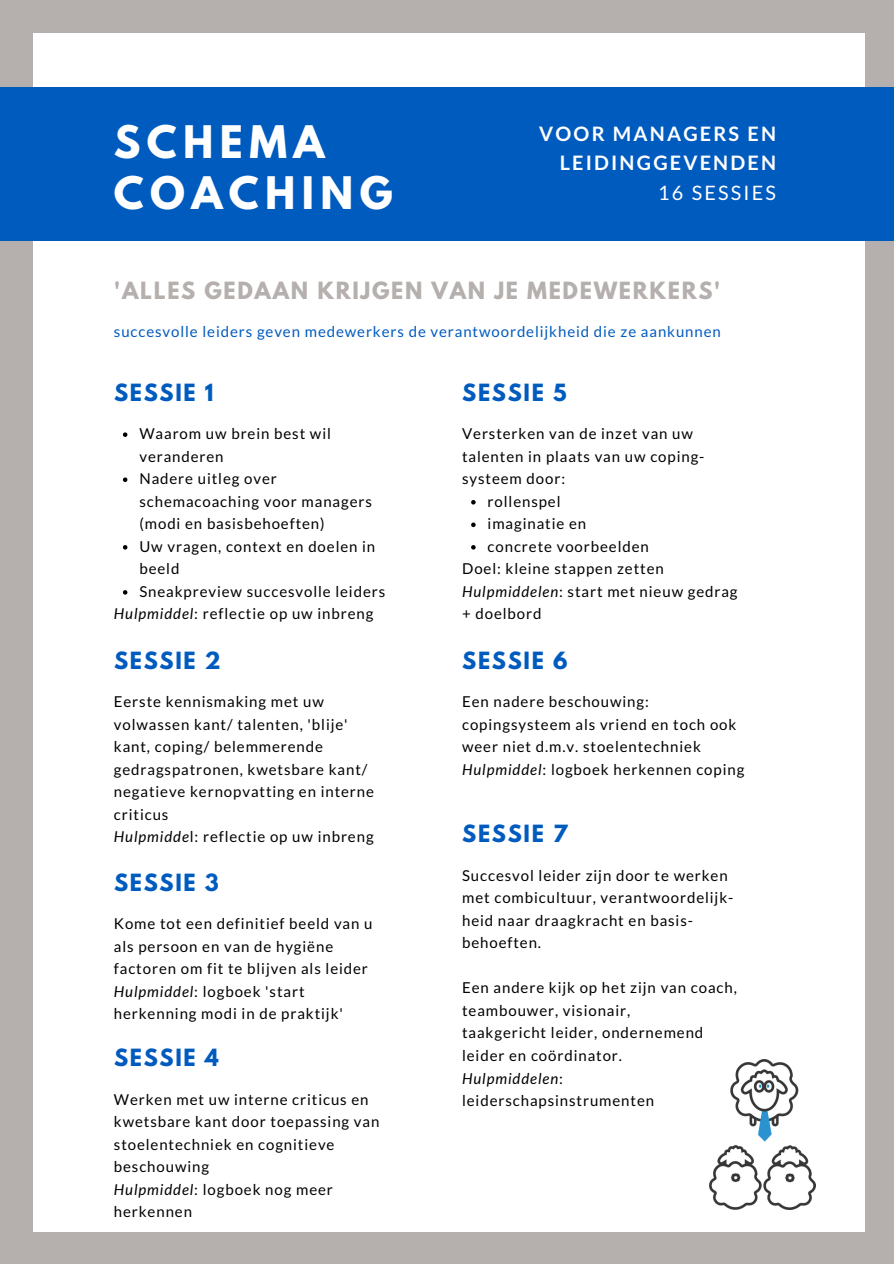
<style>
.page{position:relative;width:894px;height:1264px;background:#fff}
.page>*{position:absolute;margin:0;border:0;box-sizing:border-box;transform-origin:0 0}
.t1{font:700 39.75px/50.7px "League Spartan";letter-spacing:.16em;color:#fff}
.t2{font:700 21px "League Spartan";letter-spacing:.08em;color:#005bbf}
.t3{font:700 21px "League Spartan";letter-spacing:.08em;color:#b5b0ad}
.t4{font:700 19.8px/29.2px "Lato";letter-spacing:.11em;color:#fff;text-align:right}
.t5{font:19.8px "Lato";letter-spacing:.11em;color:#fff}
.t6{font:15px/22.5px "Lato";letter-spacing:.06em;color:#000}
.t7{font:15px "Lato";letter-spacing:.06em;color:#005bbf}
.s1{font-style:italic}
</style>
<div class="page">
<div style="left:0;top:0;width:893px;height:1263px;background:#b5b0ad"></div>
<div style="left:34px;top:33px;width:830px;height:1198px;background:#fff"></div>
<div style="left:0;top:87px;width:893px;height:154px;background:#005bbf"></div>
<img style="left:709px;top:1059px;width:106px;height:150px">
<svg style="left:123px;top:432px;width:4px;height:5px"></svg>
<svg style="left:123px;top:477px;width:4px;height:5px"></svg>
<svg style="left:123px;top:545px;width:4px;height:4px"></svg>
<svg style="left:123px;top:590px;width:4px;height:4px"></svg>
<svg style="left:471px;top:500px;width:4px;height:4px"></svg>
<svg style="left:471px;top:522px;width:4px;height:5px"></svg>
<svg style="left:471px;top:545px;width:4px;height:4px"></svg>
<h1 class="t1" style="left:114px;top:122px;width:280px">SCHEMA<br>COACHING</h1>
<h3 class="t4" style="left:539px;top:119px;width:238px">VOOR MANAGERS EN<br>LEIDINGGEVENDEN</h3>
<h3 class="t5" style="left:658px;top:180px;width:119px">16 SESSIES</h3>
<h2 class="t3" style="left:114px;top:280px;width:607px">'ALLES GEDAAN KRIJGEN VAN JE MEDEWERKERS'</h2>
<p class="t7" style="left:114px;top:322px;width:608px">succesvolle leiders geven medewerkers de verantwoordelijkheid die ze aankunnen</p>
<h2 class="t2" style="left:114px;top:381px;width:101px">SESSIE 1</h2>
<p class="t6" style="left:139px;top:422px;width:193px">Waarom uw brein best wil</p>
<p class="t6" style="left:139px;top:444px;width:86px">veranderen</p>
<p class="t6" style="left:139px;top:467px;width:139px">Nadere uitleg over</p>
<p class="t6" style="left:139px;top:489px;width:234px">schemacoaching voor managers</p>
<p class="t6" style="left:139px;top:512px;width:187px">(modi en basisbehoeften)</p>
<p class="t6" style="left:139px;top:535px;width:237px">Uw vragen, context en doelen in</p>
<p class="t6" style="left:139px;top:557px;width:41px">beeld</p>
<p class="t6" style="left:139px;top:580px;width:247px">Sneakpreview succesvolle leiders</p>
<p class="t6" style="left:114px;top:602px;width:261px"><span class="s1">Hulpmiddel</span>: reflectie op uw inbreng</p>
<h2 class="t2" style="left:114px;top:649px;width:108px">SESSIE 2</h2>
<p class="t6" style="left:114px;top:690px;width:261px">Eerste kennismaking met uw volwassen kant/ talenten, 'blije' kant, coping/ belemmerende gedragspatronen, kwetsbare kant/ negatieve kernopvatting en interne criticus<br><span class="s1">Hulpmidde</span>l: reflectie op uw inbreng</p>
<h2 class="t2" style="left:114px;top:871px;width:106px">SESSIE 3</h2>
<p class="t6" style="left:114px;top:912px;width:260px">Kome tot een definitief beeld van u als persoon en van de hygiëne factoren om fit te blijven als leider<br><span class="s1">Hulpmiddel</span>: logboek 'start herkenning modi in de praktijk'</p>
<h2 class="t2" style="left:114px;top:1047px;width:106px">SESSIE 4</h2>
<p class="t6" style="left:114px;top:1087px;width:267px">Werken met uw interne criticus en kwetsbare kant door toepassing van stoelentechniek en cognitieve beschouwing<br><span class="s1">Hulpmiddel</span>: logboek nog meer herkennen</p>
<h2 class="t2" style="left:462px;top:381px;width:106px">SESSIE 5</h2>
<p class="t6" style="left:462px;top:422px;width:244px">Versterken van de inzet van uw talenten in plaats van uw coping&shy;systeem door:</p>
<p class="t6" style="left:487px;top:489px;width:163px">rollenspel<br>imaginatie en concrete voorbeelden</p>
<p class="t6" style="left:462px;top:557px;width:277px">Doel: kleine stappen zetten<br><span class="s1">Hulpmiddelen</span>: start met nieuw gedrag + doelbord</p>
<h2 class="t2" style="left:462px;top:649px;width:107px">SESSIE 6</h2>
<p class="t6" style="left:462px;top:690px;width:284px">Een nadere beschouwing: copingsysteem als vriend en toch ook weer niet d.m.v. stoelentechniek <span class="s1">Hulpmiddel</span>: logboek herkennen coping</p>
<h2 class="t2" style="left:462px;top:823px;width:107px">SESSIE 7</h2>
<p class="t6" style="left:462px;top:863px;width:273px">Succesvol leider zijn door te werken met combicultuur, verantwoordelijk&shy;heid naar draagkracht en basis&shy;behoeften.</p>
<p class="t6" style="left:462px;top:976px;width:276px">Een andere kijk op het zijn van coach, teambouwer, visionair,<br>taakgericht leider, ondernemend leider en coördinator.<br><span class="s1">Hulpmiddelen</span>: leiderschapsinstrumenten</p>
</div>
